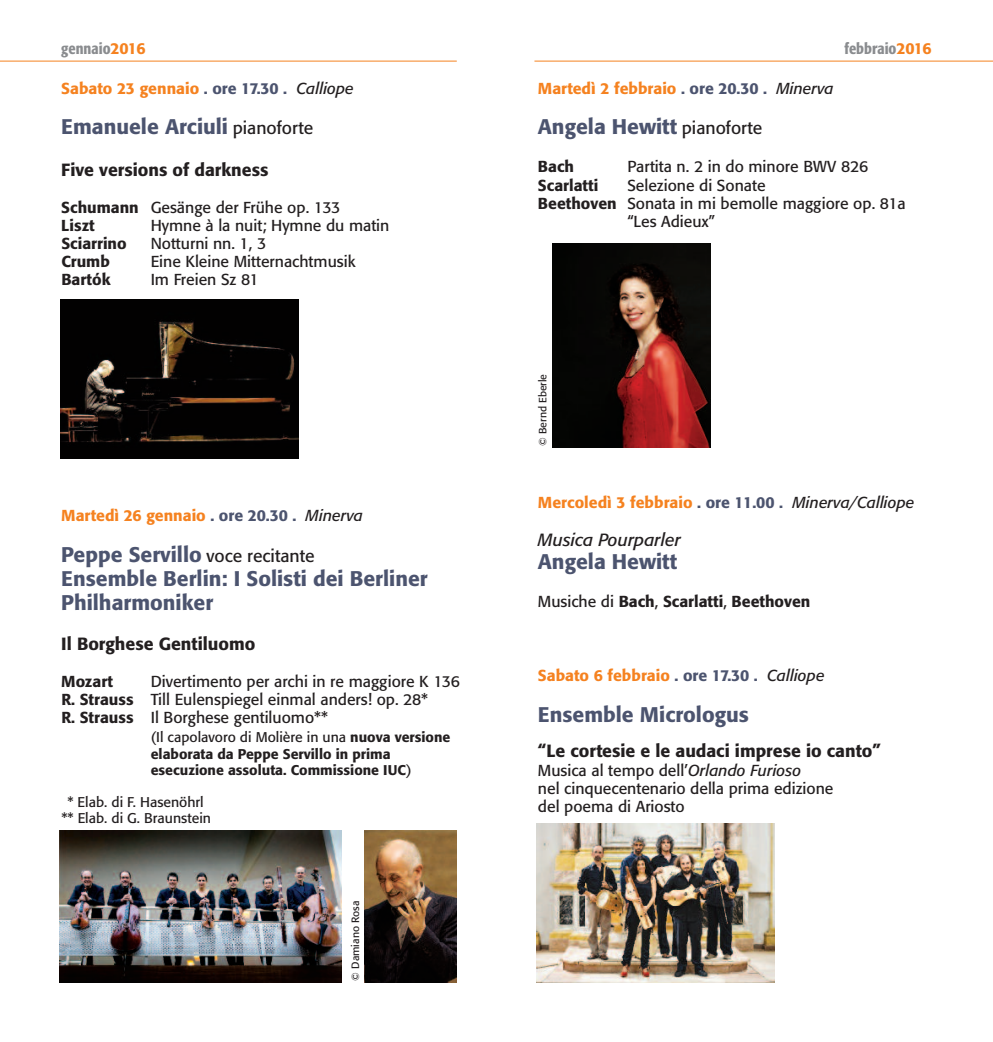
<style>
.page{position:relative;width:993px;height:1042px;background:#fff}
.page>*{position:absolute;margin:0;border:0;box-sizing:border-box;transform-origin:0 0}
.t1{font:500 21px/24.2px "Formata";color:#4c546f}
.t2{font:500 17.5px "Formata";color:#231f20}
.t3{font:italic 17.5px "Formata";color:#231f20}
.t4{font:15.75px/18.2px "Formata";color:#231f20}
.t5{font:500 15.75px "Formata";color:#f58220}
.t6{font:500 15.75px "Formata";color:#231f20}
.t7{font:500 condensed 15.75px "Formata";color:#8a8c8f}
.t8{font:500 14px/16.1px "Formata";color:#231f20}
.t9{font:14px/16.1px "Formata";color:#231f20}
.t10{font:10.5px "Formata";color:#231f20}
.s1{font-stretch:normal;color:#f58220}
.s2{color:#4c546f}
.s3{font-weight:400;font-style:italic;color:#231f20}
.s4{font-weight:400;font-size:17.5px;color:#231f20}
.s5{font-weight:500}
.s6{font-weight:400}
.s7{color:#fff}
.s8{font-style:italic}
</style>
<div class="page">
<hr style="left:534px;top:61px;width:458px;height:1px;background:#f58220">
<hr style="left:0;top:61px;width:456px;height:1px;background:#f58220">
<img style="left:60px;top:831px;width:281px;height:151px">
<img style="left:536px;top:823px;width:238px;height:159px">
<img style="left:552px;top:243px;width:158px;height:204px">
<img style="left:364px;top:831px;width:92px;height:151px">
<img style="left:61px;top:300px;width:237px;height:158px">
<p class="t7" style="left:61px;top:43px;width:86px">gennaio<span class="s1">2016</span></p>
<p class="t7" style="left:844px;top:43px;width:89px">febbraio<span class="s1">2016</span></p>
<p class="t5" style="left:537px;top:81px;width:297px">Martedì 2 febbraio <span class="s2">. ore 20.30 .</span> <span class="s3">Minerva</span></p>
<h1 class="t1" style="left:537px;top:116px;width:226px">Angela Hewitt <span class="s4">pianoforte</span></h1>
<p class="t6" style="left:537px;top:160px;width:38px">Bach</p>
<p class="t4" style="left:627px;top:159px;width:242px">Partita n. 2 in do minore BWV 826</p>
<p class="t6" style="left:537px;top:178px;width:62px">Scarlatti</p>
<p class="t4" style="left:627px;top:177px;width:140px">Selezione di Sonate</p>
<p class="t4" style="left:537px;top:195px;width:369px"><span class="s5">Beethoven</span> Sonata in mi bemolle maggiore op. 81a</p>
<p class="t4" style="left:627px;top:214px;width:89px">“Les Adieux”</p>
<p class="t5" style="left:61px;top:81px;width:294px">Sabato 23 gennaio <span class="s2">. ore 17.30 .</span> <span class="s3">Calliope</span></p>
<h1 class="t1" style="left:61px;top:116px;width:253px">Emanuele Arciuli <span class="s4">pianoforte</span></h1>
<p class="t2" style="left:61px;top:162px;width:208px">Five versions of darkness</p>
<p class="t4" style="left:61px;top:199px;width:280px"><span class="s5">Schumann</span> Gesänge der Frühe op. 133<br><span class="s5">Liszt</span></p>
<p class="t4" style="left:151px;top:218px;width:240px">Hymne à la nuit; Hymne du matin</p>
<p class="t6" style="left:61px;top:237px;width:67px">Sciarrino</p>
<p class="t4" style="left:151px;top:236px;width:117px">Notturni nn. 1, 3</p>
<p class="t6" style="left:61px;top:255px;width:50px">Crumb</p>
<p class="t4" style="left:151px;top:254px;width:206px">Eine Kleine Mitternachtmusik</p>
<p class="t6" style="left:61px;top:273px;width:51px">Bartók</p>
<p class="t4" style="left:151px;top:272px;width:109px">Im Freien Sz 81</p>
<p class="t5" style="left:61px;top:509px;width:303px">Martedì 26 gennaio <span class="s2">. ore 20.30 .</span> <span class="s3">Minerva</span></p>
<h1 class="t1" style="left:61px;top:544px;width:368px">Peppe Servillo <span class="s4">voce recitante<br></span>Ensemble Berlin: I Solisti dei Berliner<br>Philharmoniker</h1>
<p class="t2" style="left:61px;top:636px;width:195px">Il Borghese Gentiluomo</p>
<p class="t6" style="left:61px;top:674px;width:53px">Mozart</p>
<p class="t4" style="left:61px;top:673px;width:400px;text-indent:89px">Divertimento per archi in re maggiore K 136<br><span class="s5">R. Strauss</span> Till Eulenspiegel einmal anders! op. 28*<br><span class="s5">R. Strauss</span> Il Borghese gentiluomo**</p>
<p class="t8" style="left:151px;top:730px;width:301px"><span class="s6">(Il capolavoro di Molière in una</span> nuova versione elaborata da Peppe Servillo in prima esecuzione assoluta. Commissione IUC<span class="s6">)</span></p>
<p class="t9" style="left:61px;top:795px;width:151px"><span class="s7">*</span>* Elab. di F. Hasenöhrl ** Elab. di G. Braunstein</p>
<p class="t10" style="left:351px;top:980px;width:82px;rotate:-90deg">© Damiano Rosa</p>
<p class="t10" style="left:538px;top:446px;width:74px;rotate:-90deg">© Bernd Eberle</p>
<p class="t5" style="left:537px;top:496px;width:378px">Mercoledì 3 febbraio <span class="s2">. ore 11.00 .</span> <span class="s3">Minerva/Calliope</span></p>
<p class="t3" style="left:537px;top:532px;width:144px">Musica Pourparler</p>
<h1 class="t1" style="left:537px;top:551px;width:141px">Angela Hewitt</h1>
<p class="t6" style="left:537px;top:595px;width:274px"><span class="s6">Musiche di</span> Bach<span class="s6">,</span> Scarlatti<span class="s6">,</span> Beethoven</p>
<p class="t5" style="left:537px;top:669px;width:288px">Sabato 6 febbraio <span class="s2">. ore 17.30 .</span> <span class="s3">Calliope</span></p>
<h1 class="t1" style="left:537px;top:704px;width:212px">Ensemble Micrologus</h1>
<p class="t2" style="left:537px;top:743px;width:344px">“Le cortesie e le audaci imprese io canto”</p>
<p class="t4" style="left:537px;top:763px;width:297px">Musica al tempo dell’<span class="s8">Orlando Furioso<br></span>nel cinquecentenario della prima edizione del poema di Ariosto</p>
</div>
